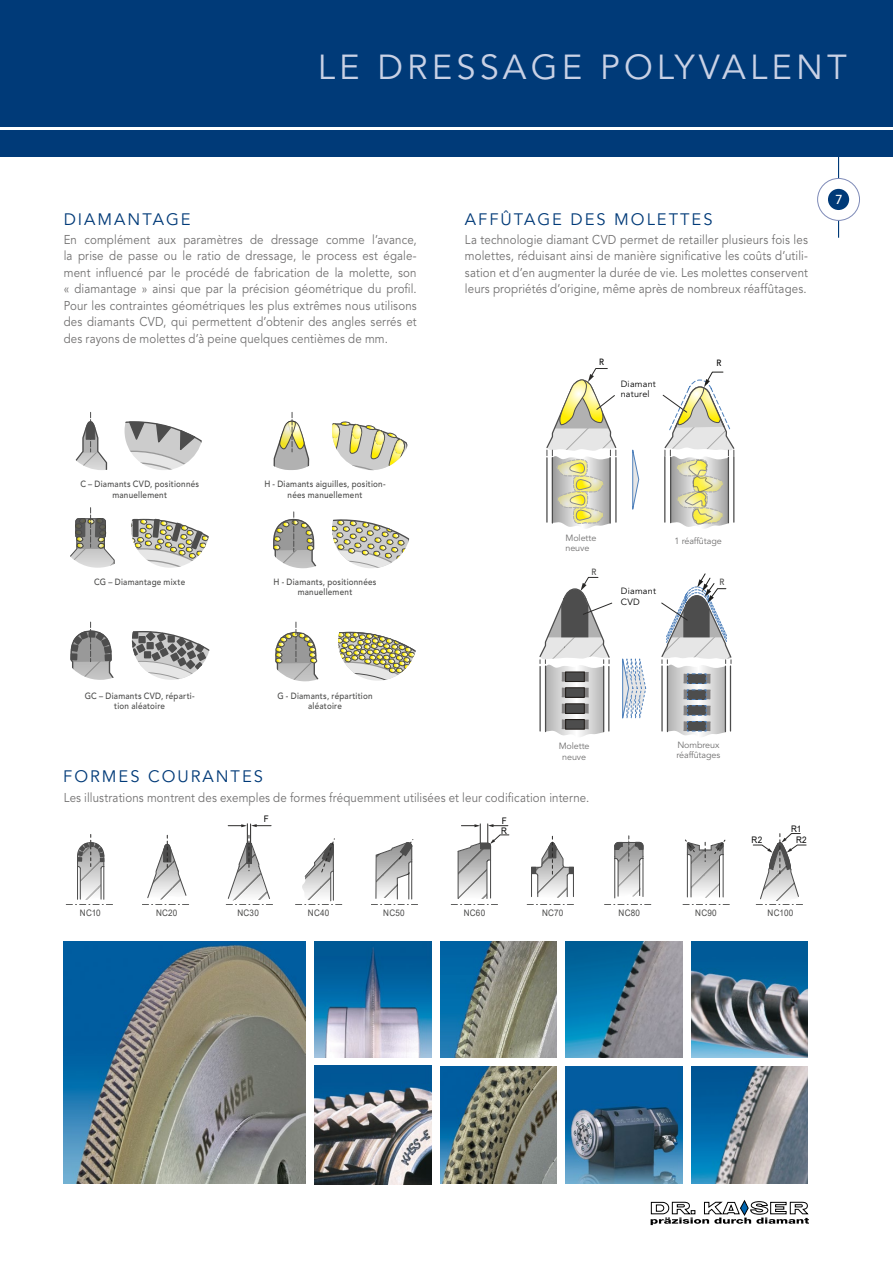
<style>
.page{position:relative;width:893px;height:1263px;background:#fff}
.page>*{position:absolute;margin:0;border:0;box-sizing:border-box;transform-origin:0 0}
.t1{font:34.5px "Avenir LT Std";letter-spacing:.12em;color:#c9d1e5}
.t2{font:16.5px "Avenir LT Std";letter-spacing:.12em;color:#003a78}
.t3{font:500 12.9px "Avenir LT Std";color:#fff}
.t4{font:12.75px/16.5px "Avenir LT Std";letter-spacing:.015em;color:#706f6f;text-align:justify;scale:.9 1}
.t5{font:500 9px/10.5px "Avenir LT Std";letter-spacing:.03em;color:#4a4a49;text-align:center;scale:.9 1}
.t6{font:9px/10.5px "Avenir LT Std";letter-spacing:-.01em;color:#706f6f}
.t7{font:9px "Arial";letter-spacing:.03em;color:#4a4a49;scale:.9 1}
.t8{font:9px/10.5px "Avenir LT Std";letter-spacing:.025em;color:#000}
.t9{font:9px/9.6px "Arial";color:#000;scale:.9 1}
.t10{font:500 9px "Avenir LT Std";color:#000;scale:.9 1}
</style>
<div class="page">
<div style="left:0;top:0;width:893px;height:157px;background:#003a78"></div>
<hr style="left:0;top:127px;width:893px;height:3px;background:#fff">
<svg style="left:651px;top:1200px;width:158px;height:25px"></svg>
<hr style="left:838px;top:149px;width:1px;height:89px;background:#003a78">
<div style="left:818px;top:178px;width:41px;height:42px;background:#fff;border-radius:50%"></div>
<div style="left:817px;top:178px;width:43px;height:43px;border:1px solid #7f8bb8;border-radius:50%"></div>
<div style="left:828px;top:189px;width:21px;height:21px;background:#003a78;border-radius:50%"></div>
<img style="left:315px;top:941px;width:116px;height:117px">
<img style="left:566px;top:941px;width:116px;height:117px">
<img style="left:440px;top:941px;width:117px;height:117px">
<img style="left:315px;top:1065px;width:116px;height:119px">
<img style="left:440px;top:1066px;width:117px;height:117px">
<img style="left:691px;top:941px;width:117px;height:117px">
<img style="left:566px;top:1066px;width:116px;height:117px">
<img style="left:691px;top:1066px;width:117px;height:117px">
<img style="left:64px;top:941px;width:242px;height:242px">
<hr style="left:614px;top:858px;width:1px;height:40px;background:#4d4d4d">
<svg style="left:683px;top:904px;width:47px;height:1px"></svg>
<svg style="left:527px;top:904px;width:47px;height:1px"></svg>
<svg style="left:451px;top:824px;width:58px;height:81px"></svg>
<svg style="left:604px;top:904px;width:48px;height:1px"></svg>
<svg style="left:226px;top:824px;width:47px;height:81px"></svg>
<svg style="left:295px;top:838px;width:48px;height:67px"></svg>
<svg style="left:142px;top:835px;width:47px;height:70px"></svg>
<svg style="left:531px;top:836px;width:43px;height:62px"></svg>
<svg style="left:753px;top:833px;width:54px;height:72px"></svg>
<svg style="left:371px;top:839px;width:47px;height:66px"></svg>
<svg style="left:66px;top:834px;width:47px;height:71px"></svg>
<svg style="left:614px;top:836px;width:30px;height:61px"></svg>
<svg style="left:685px;top:839px;width:41px;height:59px"></svg>
<svg style="left:622px;top:658px;width:25px;height:61px"></svg>
<svg style="left:539px;top:577px;width:74px;height:160px"></svg>
<svg style="left:661px;top:573px;width:71px;height:164px"></svg>
<svg style="left:632px;top:449px;width:8px;height:61px"></svg>
<svg style="left:662px;top:371px;width:73px;height:158px"></svg>
<svg style="left:546px;top:368px;width:71px;height:161px"></svg>
<svg style="left:132px;top:631px;width:78px;height:49px"></svg>
<svg style="left:131px;top:518px;width:78px;height:50px"></svg>
<svg style="left:125px;top:421px;width:77px;height:49px"></svg>
<svg style="left:338px;top:631px;width:78px;height:50px"></svg>
<svg style="left:273px;top:412px;width:135px;height:58px"></svg>
<svg style="left:75px;top:412px;width:33px;height:58px"></svg>
<svg style="left:70px;top:508px;width:45px;height:60px"></svg>
<svg style="left:70px;top:622px;width:44px;height:58px"></svg>
<svg style="left:275px;top:622px;width:44px;height:59px"></svg>
<svg style="left:273px;top:512px;width:137px;height:56px"></svg>
<h1 class="t1" style="left:318px;top:47px;width:531px">LE DRESSAGE POLYVALENT</h1>
<p class="t2" style="left:64px;top:210px;width:128px">DIAMANTAGE</p>
<p class="t2" style="left:465px;top:210px;width:249px">AFFÛTAGE DES MOLETTES</p>
<p class="t4" style="left:64px;top:231px;width:394px">En complément aux paramètres de dressage comme l’avance, la prise de passe ou le ratio de dressage, le process est égale&shy;ment influencé par le procédé de fabrication de la molette, son « diamantage » ainsi que par la précision géométrique du profil.<br>Pour les contraintes géométriques les plus extrêmes nous utilisons des diamants CVD, qui permettent d’obtenir des angles serrés et des rayons de molettes d’à peine quelques centièmes de mm.</p>
<p class="t4" style="left:465px;top:231px;width:383px">La technologie diamant CVD permet de retailler plusieurs fois les molettes, réduisant ainsi de manière significative les coûts d’utili&shy;sation et d’en augmenter la durée de vie. Les molettes conservent leurs propriétés d’origine, même après de nombreux réaffûtages.</p>
<p class="t10" style="left:599px;top:357px;width:7px">R</p>
<p class="t10" style="left:716px;top:357px;width:7px">R</p>
<p class="t8" style="left:621px;top:378px;width:37px">Diamant naturel</p>
<p class="t3" style="left:835px;top:192px;width:9px">7</p>
<p class="t5" style="left:80px;top:479px;width:133px">C – Diamants CVD, positionnés manuellement</p>
<p class="t5" style="left:264px;top:479px;width:136px">H - Diamants aiguilles, position&shy;nées manuellement</p>
<p class="t6" style="left:565px;top:533px;width:32px">Molette neuve</p>
<p class="t6" style="left:674px;top:536px;width:49px">1 réaffûtage</p>
<p class="t5" style="left:591px;top:566px;width:7px">R</p>
<p class="t5" style="left:94px;top:577px;width:103px">CG – Diamantage mixte</p>
<p class="t5" style="left:719px;top:577px;width:7px">R</p>
<p class="t5" style="left:274px;top:577px;width:116px">H - Diamants, positionnées manuellement</p>
<p class="t8" style="left:621px;top:586px;width:37px">Diamant<br>CVD</p>
<p class="t5" style="left:85px;top:690px;width:123px">GC – Diamants CVD, réparti&shy;tion aléatoire</p>
<p class="t5" style="left:277px;top:690px;width:107px">G - Diamants, répartition aléatoire</p>
<p class="t6" style="left:559px;top:741px;width:32px;text-align:center">Molette neuve</p>
<p class="t6" style="left:676px;top:739px;width:45px">Nombreux réaffûtages</p>
<p class="t4" style="left:64px;top:790px;width:585px">Les illustrations montrent des exemples de formes fréquemment utilisées et leur codification interne.</p>
<p class="t2" style="left:63px;top:766px;width:201px">FORMES COURANTES</p>
<p class="t9" style="left:264px;top:814px;width:7px">F</p>
<p class="t9" style="left:501px;top:816px;width:8px">F<br>R</p>
<p class="t9" style="left:791px;top:824px;width:13px">R1</p>
<p class="t9" style="left:752px;top:835px;width:13px">R2</p>
<p class="t9" style="left:796px;top:835px;width:13px">R2</p>
<p class="t7" style="left:80px;top:906px;width:25px">NC10</p>
<p class="t7" style="left:156px;top:906px;width:25px">NC20</p>
<p class="t7" style="left:237px;top:906px;width:25px">NC30</p>
<p class="t7" style="left:308px;top:906px;width:25px">NC40</p>
<p class="t7" style="left:383px;top:906px;width:25px">NC50</p>
<p class="t7" style="left:464px;top:906px;width:25px">NC60</p>
<p class="t7" style="left:542px;top:906px;width:25px">NC70</p>
<p class="t7" style="left:619px;top:906px;width:25px">NC80</p>
<p class="t7" style="left:695px;top:906px;width:25px">NC90</p>
<p class="t7" style="left:768px;top:906px;width:30px">NC100</p>
</div>
